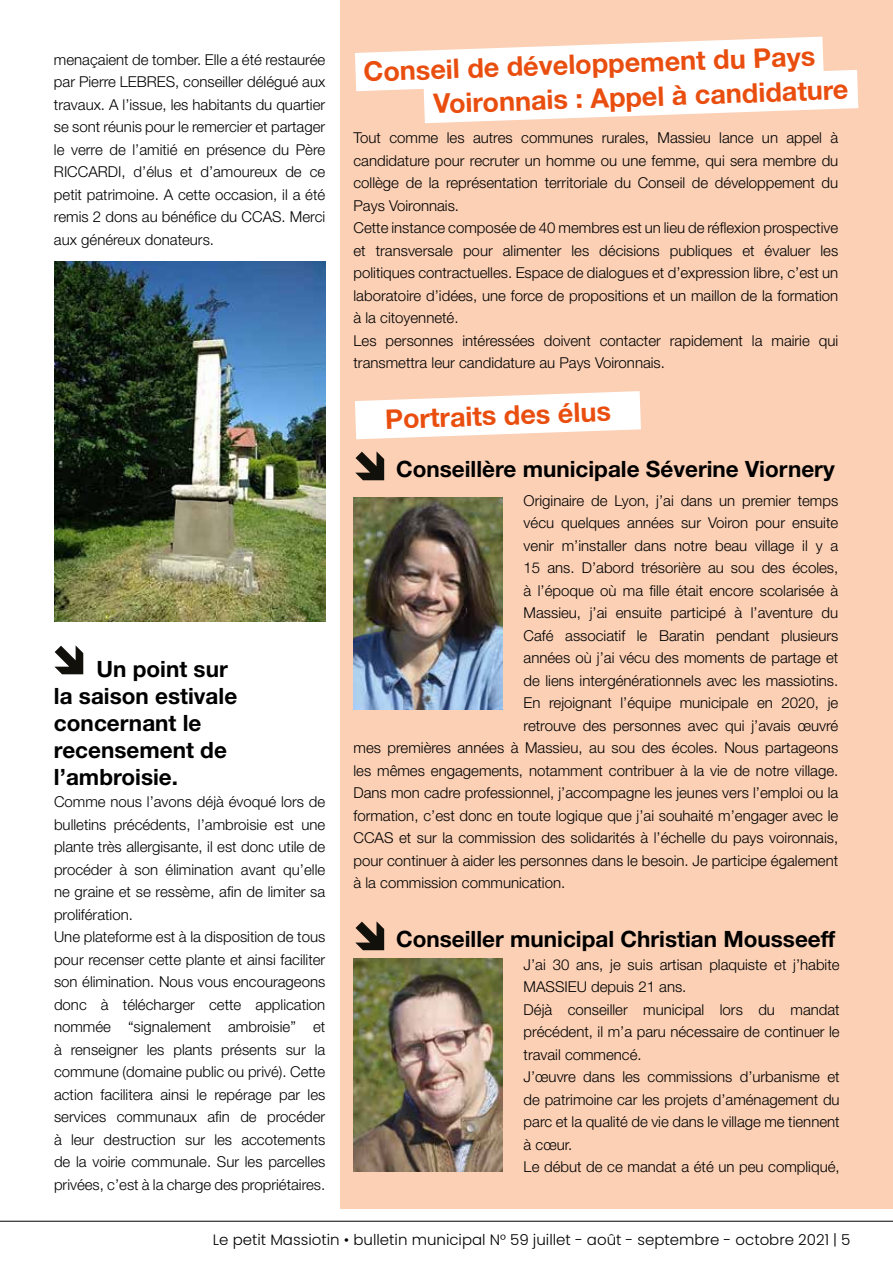
<style>
.page{position:relative;width:893px;height:1263px;background:#fff}
.page>*{position:absolute;margin:0;border:0;box-sizing:border-box;transform-origin:0 0}
.t1{font:700 27px/34.3px "Helvetica Neue LT Std";color:#e94e0f}
.t2{font:700 22.5px/27px "Helvetica Neue LT Std";color:#000}
.t3{font:300 15px/22.5px "Helvetica Neue LT Std";color:#000}
.t4{font:300 15px "Poppins";color:#000}
</style>
<div class="page">
<hr style="left:0;top:1221px;width:893px;height:1px;background:#000">
<div style="left:340px;top:0;width:553px;height:1209px;background:#fbd0b5"></div>
<svg style="left:355px;top:391px;width:286px;height:48px"></svg>
<svg style="left:355px;top:37px;width:503px;height:86px"></svg>
<img style="left:354px;top:497px;width:148px;height:213px">
<img style="left:54px;top:261px;width:271px;height:361px">
<svg style="left:355px;top:451px;width:29px;height:29px"></svg>
<svg style="left:54px;top:645px;width:29px;height:29px"></svg>
<svg style="left:355px;top:921px;width:29px;height:29px"></svg>
<img style="left:354px;top:959px;width:148px;height:212px">
<p class="t3" style="left:54px;top:48px;width:273px;text-align:justify">menaçaient de tomber. Elle a été restaurée par Pierre LEBRES, conseiller délégué aux travaux. A l’issue, les habitants du quartier se sont réunis pour le remercier et partager le verre de l’amitié en présence du Père RICCARDI, d’élus et d’amoureux de ce petit patrimoine. A cette occasion, il a été remis 2 dons au bénéfice du CCAS. Merci aux généreux donateurs.</p>
<h2 class="t2" style="left:54px;top:655px;width:185px;text-indent:43px">Un point sur la saison estivale concernant le recensement de l’ambroisie.</h2>
<p class="t3" style="left:54px;top:790px;width:273px">Comme nous l’avons déjà évoqué lors de bulletins précédents, l’ambroisie est une plante très allergisante, il est donc utile de procéder à son élimination avant qu’elle ne graine et se ressème, afin de limiter sa prolifération.<br>Une plateforme est à la disposition de tous pour recenser cette plante et ainsi faciliter son élimination. Nous vous encourageons donc à télécharger cette application nommée “signalement ambroisie” et à renseigner les plants présents sur la commune (domaine public ou privé). Cette action facilitera ainsi le repérage par les services communaux afin de procéder à leur destruction sur les accotements de la voirie communale. Sur les parcelles privées, c’est à la charge des propriétaires.</p>
<h1 class="t1" style="left:432px;top:52px;width:416px;text-indent:-69px;rotate:-2deg">Conseil de développement du Pays<br>Voironnais : Appel à candidature</h1>
<p class="t3" style="left:353px;top:126px;width:486px">Tout comme les autres communes rurales, Massieu lance un appel à candidature pour recruter un homme ou une femme, qui sera membre du collège de la représentation territoriale du Conseil de développement du Pays Voironnais.<br>Cette instance composée de 40 membres est un lieu de réflexion prospective et transversale pour alimenter les décisions publiques et évaluer les politiques contractuelles. Espace de dialogues et d’expression libre, c’est un laboratoire d’idées, une force de propositions et un maillon de la formation à la citoyenneté.<br>Les personnes intéressées doivent contacter rapidement la mairie qui transmettra leur candidature au Pays Voironnais.</p>
<h1 class="t1" style="left:384px;top:401px;width:227px;rotate:-2deg">Portraits des élus</h1>
<h2 class="t2" style="left:396px;top:455px;width:440px">Conseillère municipale Séverine Viornery</h2>
<p class="t3" style="left:524px;top:489px;width:316px">Originaire de Lyon, j’ai dans un premier temps</p>
<p class="t3" style="left:524px;top:511px;width:316px">vécu quelques années sur Voiron pour ensuite</p>
<p class="t3" style="left:524px;top:534px;width:316px">venir m’installer dans notre beau village il y a</p>
<p class="t3" style="left:524px;top:556px;width:316px">15 ans. D’abord trésorière au sou des écoles,</p>
<p class="t3" style="left:524px;top:579px;width:316px">à l’époque où ma fille était encore scolarisée à</p>
<p class="t3" style="left:524px;top:601px;width:316px">Massieu, j’ai ensuite participé à l’aventure du</p>
<p class="t3" style="left:524px;top:624px;width:316px">Café associatif le Baratin pendant plusieurs</p>
<p class="t3" style="left:524px;top:646px;width:316px">années où j’ai vécu des moments de partage et</p>
<p class="t3" style="left:524px;top:669px;width:316px">de liens intergénérationnels avec les massiotins.</p>
<p class="t3" style="left:524px;top:691px;width:316px">En rejoignant l’équipe municipale en 2020, je</p>
<p class="t3" style="left:524px;top:714px;width:316px">retrouve des personnes avec qui j’avais œuvré</p>
<p class="t3" style="left:353px;top:736px;width:486px">mes premières années à Massieu, au sou des écoles. Nous partageons</p>
<p class="t3" style="left:353px;top:759px;width:486px">les mêmes engagements, notamment contribuer à la vie de notre village.</p>
<p class="t3" style="left:353px;top:781px;width:486px">Dans mon cadre professionnel, j’accompagne les jeunes vers l’emploi ou la</p>
<p class="t3" style="left:353px;top:804px;width:486px">formation, c’est donc en toute logique que j’ai souhaité m’engager avec le</p>
<p class="t3" style="left:353px;top:826px;width:486px">CCAS et sur la commission des solidarités à l’échelle du pays voironnais,</p>
<p class="t3" style="left:353px;top:849px;width:486px">pour continuer à aider les personnes dans le besoin. Je participe également</p>
<p class="t3" style="left:353px;top:871px;width:213px">à la commission communication.</p>
<h2 class="t2" style="left:396px;top:925px;width:441px">Conseiller municipal Christian Mousseeff</h2>
<p class="t3" style="left:524px;top:953px;width:318px">J’ai 30 ans, je suis artisan plaquiste et j’habite MASSIEU depuis 21 ans.<br>Déjà conseiller municipal lors du mandat précédent, il m’a paru nécessaire de continuer le travail commencé.<br>J’œuvre dans les commissions d’urbanisme et de patrimoine car les projets d’aménagement du parc et la qualité de vie dans le village me tiennent à cœur.<br>Le début de ce mandat a été un peu compliqué,</p>
<p class="t4" style="left:213px;top:1231px;width:639px">Le petit Massiotin • bulletin municipal N° 59 juillet - août - septembre - octobre 2021 | 5</p>
</div>
